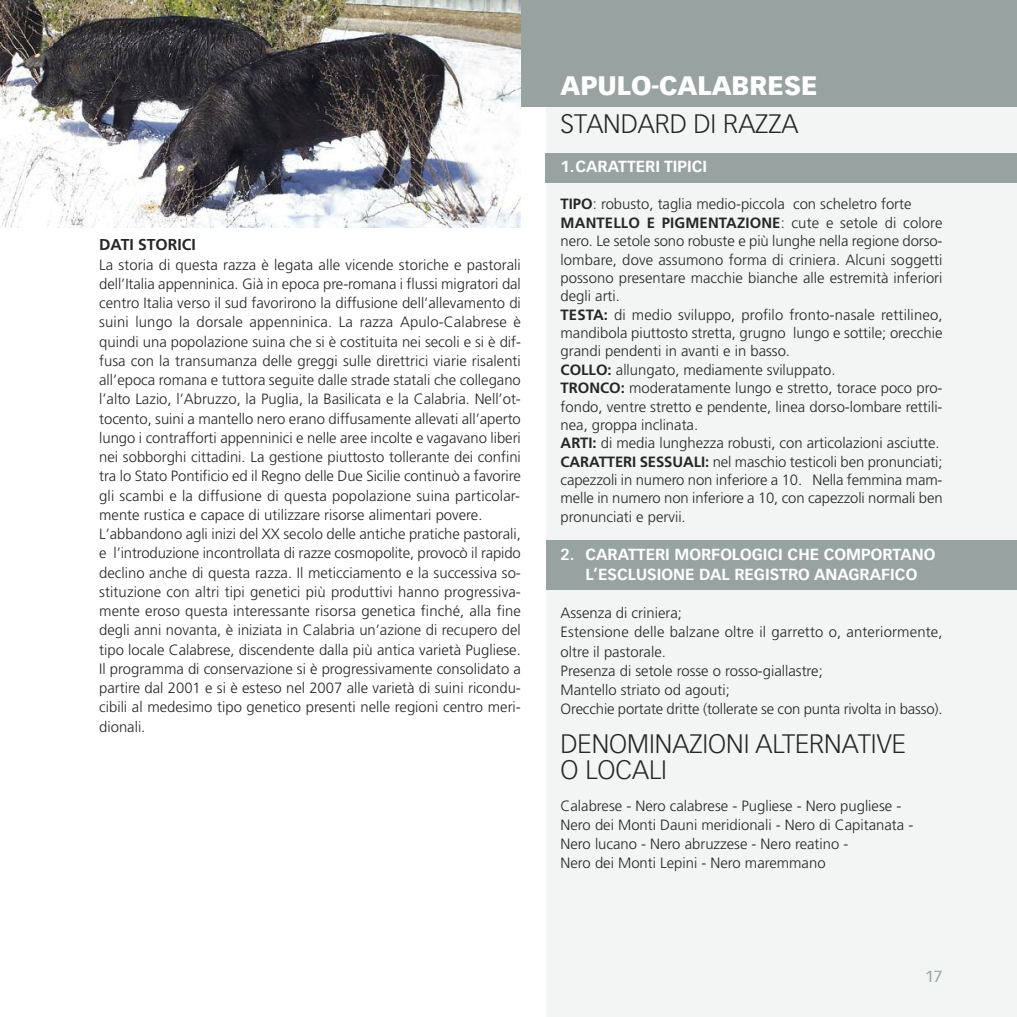
<style>
.page{position:relative;width:1017px;height:1017px;background:#fff}
.page>*{position:absolute;margin:0;border:0;box-sizing:border-box;transform-origin:0 0}
.t1{font:300 26.25px/26.2px "Vectora LH";color:#272627}
.t2{font:900 26.25px "Vectora LH";color:#fff}
.t3{font:700 15.75px/19.2px "Vectora LH";color:#fff;text-align:center}
.t4{font:700 15.75px "Frutiger";color:#272627}
.t5{font:15.75px "Vectora LH";color:#98a3a1}
.t6{font:300 14.88px/19.2px "Frutiger";color:#272627}
.s1{font-weight:700}
</style>
<div class="page">
<div style="left:546px;top:94px;width:471px;height:923px;background:#f3f4f4"></div>
<div style="left:521px;top:0;width:496px;height:106px;background:#98a3a1"></div>
<div style="left:546px;top:153px;width:471px;height:30px;background:#98a3a1"></div>
<div style="left:546px;top:541px;width:471px;height:49px;background:#98a3a1"></div>
<img style="left:0;top:0;width:521px;height:228px">
<p class="t4" style="left:99px;top:239px;width:98px">DATI STORICI</p>
<p class="t6" style="left:99px;top:256px;width:423px">La storia di questa razza è legata alle vicende storiche e pastorali dell’Italia appenninica. Già in epoca pre-romana i flussi migratori dal centro Italia verso il sud favorirono la diffusione dell’allevamento di suini lungo la dorsale appenninica. La razza Apulo-Calabrese è quindi una popolazione suina che si è costituita nei secoli e si è dif&shy;fusa con la transumanza delle greggi sulle direttrici viarie risalenti all’epoca romana e tuttora seguite dalle strade statali che collegano l’alto Lazio, l’Abruzzo, la Puglia, la Basilicata e la Calabria. Nell’ot&shy;tocento, suini a mantello nero erano diffusamente allevati all’aperto lungo i contrafforti appenninici e nelle aree incolte e vagavano liberi nei sobborghi cittadini. La gestione piuttosto tollerante dei confini tra lo Stato Pontificio ed il Regno delle Due Sicilie continuò a favorire gli scambi e la diffusione di questa popolazione suina particolar&shy;mente rustica e capace di utilizzare risorse alimentari povere.<br>L’abbandono agli inizi del XX secolo delle antiche pratiche pastorali, e l’introduzione incontrollata di razze cosmopolite, provocò il rapido declino anche di questa razza. Il meticciamento e la successiva so&shy;stituzione con altri tipi genetici più produttivi hanno progressiva&shy;mente eroso questa interessante risorsa genetica finché, alla fine degli anni novanta, è iniziata in Calabria un’azione di recupero del tipo locale Calabrese, discendente dalla più antica varietà Pugliese.<br>Il programma di conservazione si è progressivamente consolidato a partire dal 2001 e si è esteso nel 2007 alle varietà di suini ricondu&shy;cibili al medesimo tipo genetico presenti nelle regioni centro meri&shy;dionali.</p>
<h1 class="t2" style="left:561px;top:73px;width:258px">APULO-CALABRESE</h1>
<h1 class="t1" style="left:561px;top:112px;width:239px">STANDARD DI RAZZA</h1>
<p class="t3" style="left:561px;top:158px;width:148px">1.CARATTERI TIPICI</p>
<p class="t6" style="left:561px;top:196px;width:383px;line-height:18.4px"><span class="s1">TIPO</span>: robusto, taglia medio-piccola con scheletro forte <span class="s1">MANTELLO E PIGMENTAZIONE</span>: cute e setole di colore nero. Le setole sono robuste e più lunghe nella regione dorso&shy;lombare, dove assumono forma di criniera. Alcuni soggetti possono presentare macchie bianche alle estremità inferiori degli arti.<br><span class="s1">TESTA:</span> di medio sviluppo, profilo fronto-nasale rettilineo, mandibola piuttosto stretta, grugno lungo e sottile; orecchie grandi pendenti in avanti e in basso.<br><span class="s1">COLLO:</span> allungato, mediamente sviluppato.<br><span class="s1">TRONCO:</span> moderatamente lungo e stretto, torace poco pro&shy;fondo, ventre stretto e pendente, linea dorso-lombare rettili&shy;nea, groppa inclinata.<br><span class="s1">ARTI:</span> di media lunghezza robusti, con articolazioni asciutte.<br><span class="s1">CARATTERI SESSUALI:</span> nel maschio testicoli ben pronunciati; capezzoli in numero non inferiore a 10. Nella femmina mam&shy;melle in numero non inferiore a 10, con capezzoli normali ben pronunciati e pervii.</p>
<p class="t3" style="left:561px;top:546px;width:376px">2. CARATTERI MORFOLOGICI CHE COMPORTANO<br>L’ESCLUSIONE DAL REGISTRO ANAGRAFICO</p>
<p class="t6" style="left:561px;top:604px;width:383px">Assenza di criniera;<br>Estensione delle balzane oltre il garretto o, anteriormente, oltre il pastorale.<br>Presenza di setole rosse o rosso-giallastre;<br>Mantello striato od agouti;<br>Orecchie portate dritte (tollerate se con punta rivolta in basso).</p>
<h1 class="t1" style="left:561px;top:732px;width:347px">DENOMINAZIONI ALTERNATIVE<br>O LOCALI</h1>
<p class="t6" style="left:561px;top:797px;width:354px">Calabrese - Nero calabrese - Pugliese - Nero pugliese - Nero dei Monti Dauni meridionali - Nero di Capitanata - Nero lucano - Nero abruzzese - Nero reatino -<br>Nero dei Monti Lepini - Nero maremmano</p>
<p class="t5" style="left:925px;top:970px;width:19px">17</p>
</div>
